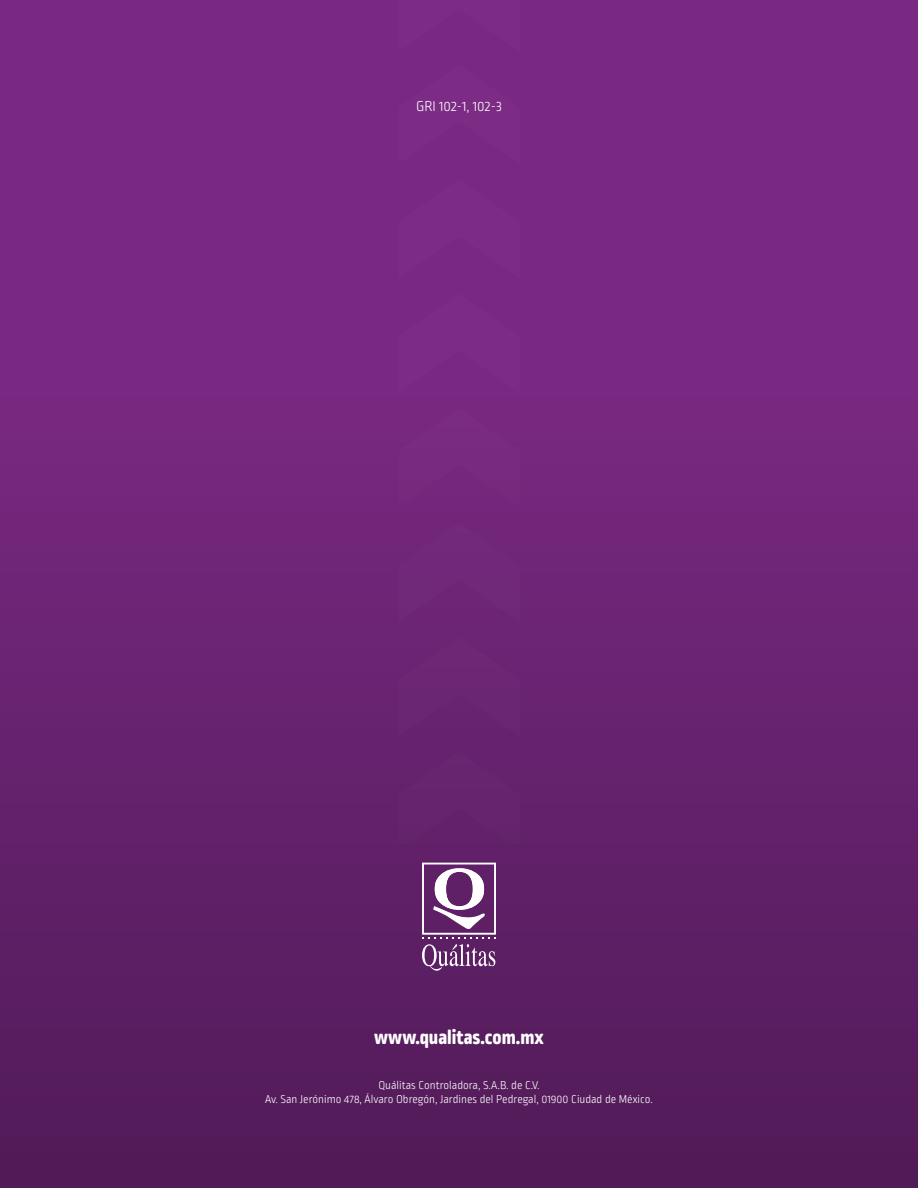
<style>
.page{position:relative;width:918px;height:1188px;background:#fff}
.page>*{position:absolute;margin:0;border:0;box-sizing:border-box;transform-origin:0 0}
.t1{font:800 21px "Ropa Soft Pro";color:#fff}
.t2{font:300 15px "Ropa Soft Pro";color:#fff}
.t3{font:300 12px "Ropa Soft Pro";color:#fff}
</style>
<div class="page">
<div style="left:0;top:0;width:918px;height:1188px;background:linear-gradient(to bottom,#832c8b,#541c5b)"></div>
<svg style="left:422px;top:863px;width:74px;height:109px"></svg>
<svg style="left:398px;top:0;width:122px;height:844px;background:#74287c"></svg>
<p class="t2" style="left:416px;top:98px;width:87px">GRI 102-1, 102-3</p>
<p class="t1" style="left:374px;top:1025px;width:171px">www.qualitas.com.mx</p>
<p class="t3" style="left:378px;top:1078px;width:163px">Quálitas Controladora, S.A.B. de C.V.</p>
<p class="t3" style="left:265px;top:1093px;width:389px">Av. San Jerónimo 478, Álvaro Obregón, Jardines del Pedregal, 01900 Ciudad de México.</p>
</div>
